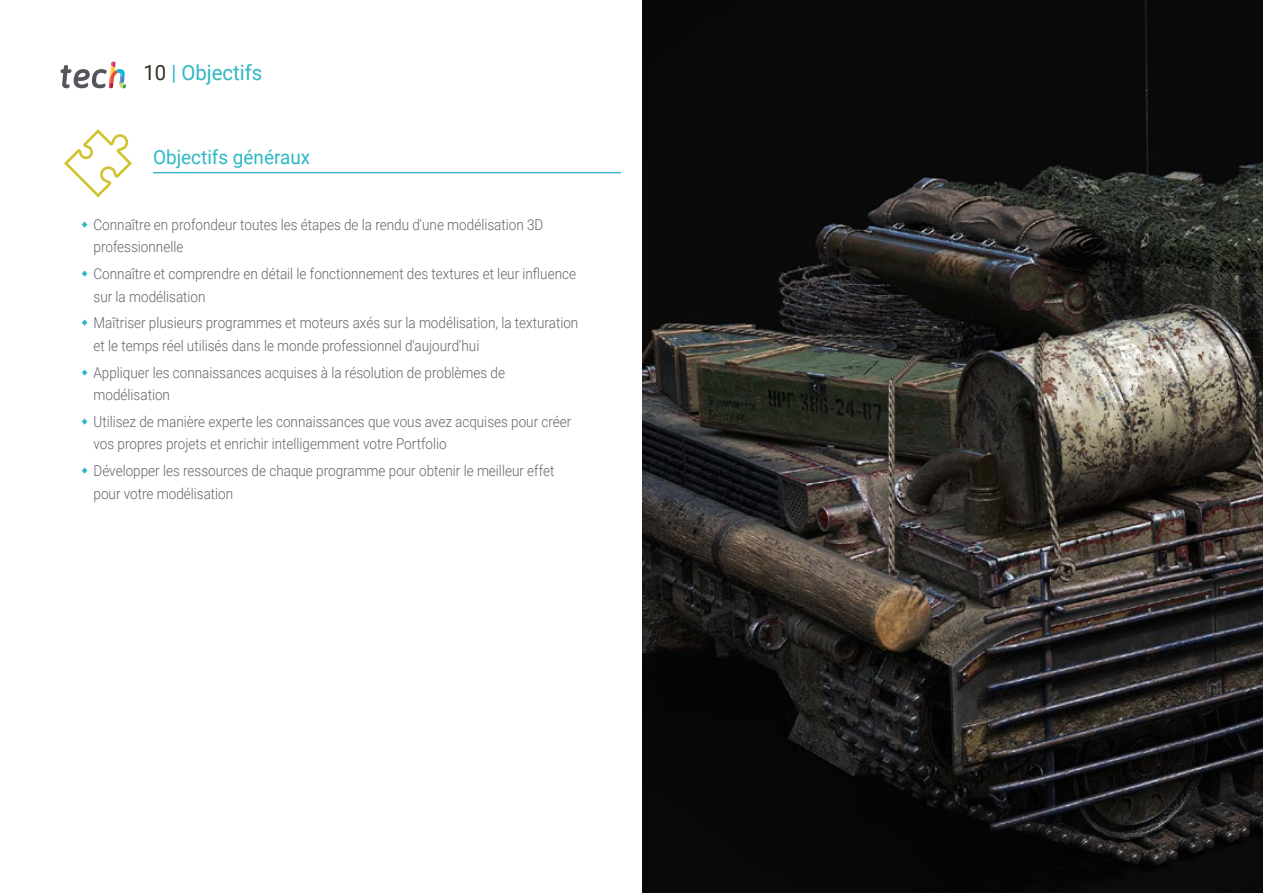
<style>
.page{position:relative;width:1263px;height:893px;background:#fff}
.page>*{position:absolute;margin:0;border:0;box-sizing:border-box;transform-origin:0 0}
.t1{font:21px "Roboto";color:#2db8c5}
.t2{font:19.5px "Roboto";color:#2db8c5}
.t3{font:300 15px/22.5px "Roboto";color:#61646a;scale:.9 1}
.s1{color:#312e20}
</style>
<div class="page">
<img style="left:642px;top:0;width:621px;height:893px">
<hr style="left:153px;top:172px;width:468px;height:1px;background:#2db8c5">
<svg style="left:64px;top:129px;width:68px;height:68px"></svg>
<svg style="left:61px;top:62px;width:65px;height:27px"></svg>
<h1 class="t1" style="left:144px;top:57px;width:120px"><span class="s1">10</span> | Objectifs</h1>
<h2 class="t2" style="left:153px;top:144px;width:159px">Objectifs généraux</h2>
<p class="t3" style="left:94px;top:213px;width:501px">Connaître en profondeur toutes les étapes de la rendu d'une modélisation 3D professionnelle</p>
<p class="t3" style="left:94px;top:262px;width:538px">Connaître et comprendre en détail le fonctionnement des textures et leur influence sur la modélisation</p>
<p class="t3" style="left:94px;top:311px;width:540px">Maîtriser plusieurs programmes et moteurs axés sur la modélisation, la texturation et le temps réel utilisés dans le monde professionnel d'aujourd'hui</p>
<p class="t3" style="left:94px;top:360px;width:459px">Appliquer les connaissances acquises à la résolution de problèmes de modélisation</p>
<p class="t3" style="left:94px;top:410px;width:532px">Utilisez de manière experte les connaissances que vous avez acquises pour créer vos propres projets et enrichir intelligemment votre Portfolio</p>
<p class="t3" style="left:94px;top:459px;width:513px">Développer les ressources de chaque programme pour obtenir le meilleur effet pour votre modélisation</p>
</div>
